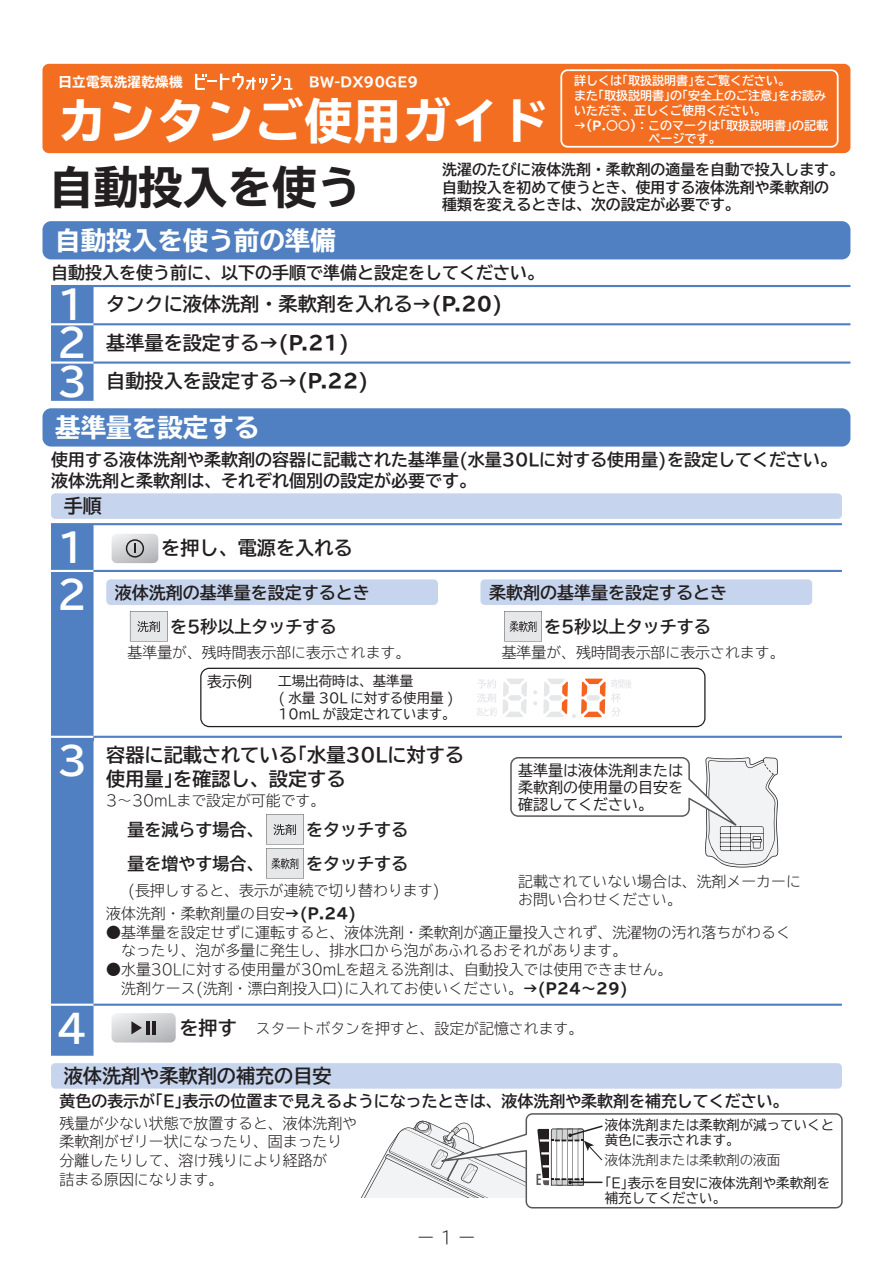
<style>
.page{position:relative;width:893px;height:1263px;background:#fff}
.page>*{position:absolute;margin:0;border:0;box-sizing:border-box;transform-origin:0 0}
.t1{font:48px "TBUD Go Std Ex Bold 90 pv RKSJ H";letter-spacing:.025em;color:#fff}
.t2{font:44.7px "TBUD Go Std Ex Bold 90 pv RKSJ H";color:#231f20}
.t3{font:38.25px/38.2px "TBUD Go Std Bold 90 pv RKSJ H";color:#fff;text-align:justify}
.t4{font:25.5px "TBUD Go Std Ex Bold 90 pv RKSJ H";color:#fff}
.t5{font:21px "TBUD Go Std Heavy 90 pv RKSJ H";color:#fff}
.t6{font:19.2px/38.2px "TBUD Go Std Bold 90 pv RKSJ H";color:#231f20}
.t7{font:16.95px/34px "TBUD Go Std Bold 90 pv RKSJ H";color:#231f20}
.t8{font:16.95px "TBUD Go Std Super Light 90 pv RKSJ H";color:#231f20}
.t9{font:15.9px "TBUD Go Std Bold 90 pv RKSJ H";color:#231f20}
.t10{font:15px/17.2px "TBUD Go Std Regular 90 pv RKSJ H";color:#231f20;text-align:justify}
.t11{font:14.85px/18.8px "TBUD Go Std Super Light 90 pv RKSJ H";color:#231f20}
.t12{font:14.85px/17.9px "TBUD Go Std Bold 90 pv RKSJ H";color:#231f20}
.t13{font:14.85px "TBUD Go Std Regular 90 pv RKSJ H";color:#231f20}
.t14{font:13.5px/16.5px "TBUD Go Std Regular 90 pv RKSJ H";color:#231f20}
.t15{font:13.5px "TBUD Go Std Super Light 90 pv RKSJ H";color:#231f20}
.t16{font:13.5px "TBUD Go Std Ex Bold 90 pv RKSJ H";color:#fff}
.t17{font:13.5px "TBUD Go Std Ex Bold 90 pv RKSJ H";letter-spacing:.025em;color:#fff}
.t18{font:12px/15px "TBUD Go Std Bold 90 pv RKSJ H";color:#fff}
.s1{font-family:"TBUD Go Std Ex Bold 90 pv RKSJ H"}
.s2{font-size:38.25px;color:#fff}
.s3{font-family:"TBUD Go Std Bold 90 pv RKSJ H";font-size:19.2px}
</style>
<div class="page">
<div style="left:43px;top:408px;width:807px;height:38px;background:#5080c1;border-radius:9px"></div>
<div style="left:51px;top:493px;width:791px;height:26px;background:#c6d5ed;border-radius:4px"></div>
<div style="left:43px;top:221px;width:807px;height:38px;background:#5080c1;border-radius:9px"></div>
<div style="left:51px;top:287px;width:43px;height:114px;background:#5080c1"></div>
<hr style="left:51px;top:361px;width:43px;height:3px;background:#fff">
<hr style="left:51px;top:323px;width:43px;height:2px;background:#fff">
<hr style="left:94px;top:285px;width:756px;height:2px;background:#5080c1">
<hr style="left:51px;top:285px;width:43px;height:2px;background:#5080c1">
<hr style="left:94px;top:361px;width:756px;height:3px;background:#5080c1">
<hr style="left:94px;top:323px;width:756px;height:2px;background:#5080c1">
<div style="left:43px;top:64px;width:807px;height:89px;background:#f36e21;border-radius:6px"></div>
<svg style="left:195px;top:73px;width:97px;height:17px"></svg>
<svg style="left:560px;top:69px;width:279px;height:79px"></svg>
<div style="left:51px;top:1063px;width:791px;height:26px;background:#c6d5ed;border-radius:4px"></div>
<div style="left:51px;top:525px;width:43px;height:531px;background:#5080c1"></div>
<hr style="left:51px;top:1004px;width:43px;height:2px;background:#fff">
<hr style="left:51px;top:736px;width:43px;height:2px;background:#fff">
<hr style="left:51px;top:570px;width:43px;height:2px;background:#fff">
<hr style="left:455px;top:523px;width:387px;height:2px;background:#5080c1">
<hr style="left:94px;top:523px;width:361px;height:2px;background:#5080c1">
<hr style="left:51px;top:523px;width:43px;height:2px;background:#5080c1">
<hr style="left:455px;top:1004px;width:387px;height:2px;background:#5080c1">
<hr style="left:94px;top:1004px;width:361px;height:2px;background:#5080c1">
<hr style="left:455px;top:736px;width:387px;height:2px;background:#5080c1">
<hr style="left:94px;top:736px;width:361px;height:2px;background:#5080c1">
<hr style="left:455px;top:570px;width:387px;height:2px;background:#5080c1">
<hr style="left:94px;top:570px;width:361px;height:2px;background:#5080c1">
<div style="left:106px;top:579px;width:332px;height:26px;background:#c6d5ed;border-radius:4px"></div>
<svg style="left:130px;top:611px;width:38px;height:30px"></svg>
<div style="left:480px;top:579px;width:332px;height:26px;background:#c6d5ed;border-radius:4px"></div>
<svg style="left:504px;top:611px;width:38px;height:30px"></svg>
<svg style="left:266px;top:814px;width:38px;height:64px;background:#d0d0d2"></svg>
<svg style="left:200px;top:668px;width:505px;height:59px"></svg>
<svg style="left:510px;top:757px;width:268px;height:110px"></svg>
<svg style="left:112px;top:534px;width:46px;height:29px"></svg>
<svg style="left:112px;top:1013px;width:64px;height:29px;background:#bfc0c2"></svg>
<svg style="left:360px;top:1113px;width:483px;height:95px"></svg>
<h3 class="t5" style="left:303px;top:71px;width:172px">BW－D11XWV</h3>
<p class="t18" style="left:574px;top:73px;width:253px">詳しくは｢取扱説明書｣をご覧ください。<br>また｢取扱説明書｣の｢安全上のご注意｣をお読みいただき、正しくご使用ください。</p>
<p class="t18" style="left:574px;top:118px;width:256px"><span class="s1">→(P.○○)</span>：このマークは｢取扱説明書｣の記載</p>
<p class="t17" style="left:58px;top:74px;width:126px">日立電気洗濯乾燥機</p>
<p class="t16" style="left:309px;top:74px;width:111px">BW-DX90GE9</p>
<h1 class="t1" style="left:58px;top:95px;width:492px">カンタンご使用ガイド</h1>
<p class="t18" style="left:574px;top:131px;width:148px">　　　　　　ページです。</p>
<h2 class="t2" style="left:49px;top:163px;width:314px">自動投入を使う</h2>
<p class="t12" style="left:442px;top:160px;width:403px">洗濯のたびに液体洗剤・柔軟剤の適量を自動で投入します。自動投入を初めて使うとき、使用する液体洗剤や柔軟剤の</p>
<p class="t12" style="left:442px;top:196px;width:299px">種類を変えるときは、次の設定が必要です。</p>
<h3 class="t4" style="left:55px;top:226px;width:282px">自動投入を使う前の準備</h3>
<h3 class="t3" style="left:57px;top:286px;width:32px">1<br>2<br>3</h3>
<p class="t6" style="left:106px;top:285px;width:397px">タンクに液体洗剤・柔軟剤を入れる<span class="s1">→(P.20)</span>基準量を設定する<span class="s1">→(P.21)<br></span>自動投入を設定する<span class="s1">→(P.22)</span></p>
<p class="t7" style="left:51px;top:255px;width:495px">自動投入を使う前に、以下の手順で準備と設定をしてください。</p>
<h3 class="t4" style="left:55px;top:413px;width:206px">基準量を設定する</h3>
<p class="t7" style="left:51px;top:449px;width:788px;line-height:21.3px">使用する液体洗剤や柔軟剤の容器に記載された基準量(水量30Lに対する使用量)を設定してください。液体洗剤と柔軟剤は、それぞれ個別の設定が必要です。</p>
<p class="t6" style="left:64px;top:487px;width:40px">手順</p>
<h3 class="t3" style="left:57px;top:529px;width:32px">1</h3>
<p class="t6" style="left:161px;top:529px;width:193px">を押し、電源を入れる</p>
<h3 class="t3" style="left:57px;top:576px;width:32px">2</h3>
<p class="t7" style="left:170px;top:575px;width:201px;text-indent:-55px">液体洗剤の基準量を設定するときを5秒以上タッチする</p>
<p class="t11" style="left:128px;top:643px;width:284px">基準量が、残時間表示部に表示されます。</p>
<p class="t13" style="left:207px;top:670px;width:46px">表示例</p>
<p class="t14" style="left:278px;top:673px;width:179px">工場出荷時は、基準量<br>( 水量 30L に対する使用量 )<br>10mL が設定されています。</p>
<p class="t7" style="left:544px;top:575px;width:184px;text-indent:-55px">柔軟剤の基準量を設定するときを5秒以上タッチする</p>
<p class="t11" style="left:502px;top:643px;width:284px">基準量が、残時間表示部に表示されます。</p>
<p class="t6" style="left:106px;top:743px;width:359px;line-height:23.4px;text-indent:-49px"><span class="s2">3</span> 容器に記載されている｢水量30Lに対する使用量｣を確認し、設定する</p>
<p class="t11" style="left:106px;top:791px;width:221px">3～30mLまで設定が可能です。</p>
<p class="t7" style="left:128px;top:812px;width:138px">量を減らす場合、</p>
<p class="t7" style="left:306px;top:812px;width:104px">をタッチする</p>
<p class="t7" style="left:128px;top:846px;width:138px">量を増やす場合、</p>
<p class="t7" style="left:306px;top:846px;width:104px">をタッチする</p>
<p class="t11" style="left:106px;top:879px;width:335px;line-height:22.8px;text-indent:21px">(長押しすると、表示が連続で切り替わります)液体洗剤・柔軟剤量の目安<span class="s1">→(P.24)</span></p>
<p class="t11" style="left:106px;top:922px;width:686px">●基準量を設定せずに運転すると、液体洗剤・柔軟剤が適正量投入されず、洗濯物の汚れ落ちがわるく　なったり、泡が多量に発生し、排水口から泡があふれるおそれがあります。</p>
<p class="t11" style="left:106px;top:960px;width:568px">●水量30Lに対する使用量が30mLを超える洗剤は、自動投入では使用できません。　洗剤ケース(洗剤・漂白剤投入口)に入れてお使いください。<span class="s1">→(P24～29)</span></p>
<h3 class="t3" style="left:57px;top:1010px;width:32px">4</h3>
<p class="t11" style="left:179px;top:1018px;width:405px"><span class="s3">を押す</span> スタートボタンを押すと、設定が記憶されます。</p>
<p class="t10" style="left:518px;top:761px;width:166px">基準量は液体洗剤または柔軟剤の使用量の目安を確認してください。</p>
<p class="t11" style="left:518px;top:872px;width:284px;line-height:17.2px">記載されていない場合は、洗剤メーカーにお問い合わせください。</p>
<p class="t6" style="left:64px;top:1057px;width:269px">液体洗剤や柔軟剤の補充の目安</p>
<p class="t9" style="left:60px;top:1088px;width:730px">黄色の表示が｢E｣表示の位置まで見えるようになったときは、液体洗剤や柔軟剤を補充してください。</p>
<p class="t11" style="left:60px;top:1113px;width:299px">残量が少ない状態で放置すると、液体洗剤や柔軟剤がゼリー状になったり、固まったり分離したりして、溶け残りにより経路が<br>詰まる原因になります。</p>
<p class="t14" style="left:605px;top:1117px;width:231px;line-height:15px">液体洗剤または柔軟剤が減っていくと黄色に表示されます。</p>
<p class="t14" style="left:605px;top:1175px;width:227px;line-height:15px">｢E｣表示を目安に液体洗剤や柔軟剤を補充してください。</p>
<p class="t15" style="left:605px;top:1148px;width:177px">液体洗剤または柔軟剤の液面</p>
<p class="t8" style="left:417px;top:1223px;width:60px">ー 1 ー</p>
</div>
